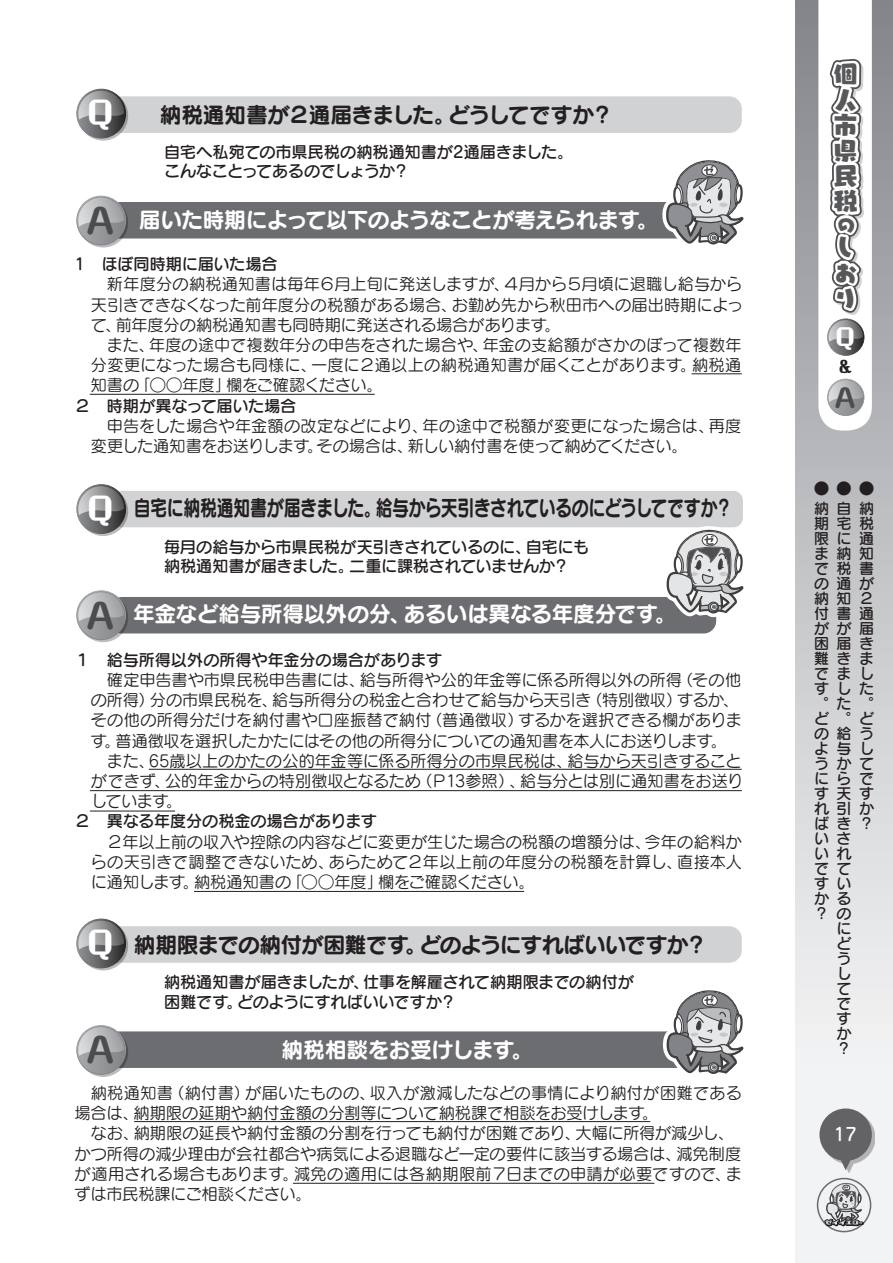
<style>
.page{position:relative;width:893px;height:1263px;background:#fff}
.page>*{position:absolute;margin:0;border:0;box-sizing:border-box;transform-origin:0 0}
.t1{font:33.6px "Aokane Std EB";color:#fff}
.t2{font:33.6px "Aokane Std EB";color:#4b4c4d}
.t3{font:25.2px "Aokane Std EB";color:#fff}
.t4{font:25.2px "Aokane Std EB";color:#4b4c4d}
.t5{font:23.7px/25.3px "Yuruka Std UB";color:#57585a;text-align:justify}
.t6{font:21.75px "Seurat Pro N B";letter-spacing:-.03em;color:#fff}
.t7{font:21.75px "Seurat Pro N B";letter-spacing:-.035em;color:#231f20}
.t8{font:21.75px "Seurat Pro N B";letter-spacing:-.035em;color:#231f20;scale:.78 1}
.t9{font:18.9px "Yuruka Std UB";color:#57585a}
.t10{font:18px "Seurat Pro N DB";color:#fff}
.t11{font:16.2px/20.2px "Seurat Pro N M";letter-spacing:-.005em;color:#231f20;text-align:justify}
.t12{font:16.2px/19.4px "Seurat Pro N DB";letter-spacing:-.015em;color:#231f20}
.t13{font:15.15px "Aokane Std EB";color:#231f20}
.t14{font:15px/15px "Seurat Pro N DB";color:#231f20}
</style>
<div class="page">
<div style="left:110px;top:491px;width:633px;height:36px;background:#d1d2d4;border-radius:10px"></div>
<div style="left:110px;top:597px;width:606px;height:36px;background:#6c6d70;border-radius:13px"></div>
<div style="left:97px;top:202px;width:610px;height:36px;background:#6c6d70;border-radius:13px"></div>
<div style="left:89px;top:96px;width:653px;height:37px;background:#d1d2d4;border-radius:13px"></div>
<div style="left:95px;top:1031px;width:618px;height:37px;background:#6c6d70;border-radius:13px"></div>
<div style="left:91px;top:926px;width:651px;height:37px;background:#d1d2d4;border-radius:13px"></div>
<svg style="left:347px;top:238px;width:397px;height:554px"></svg>
<svg style="left:656px;top:96px;width:88px;height:173px"></svg>
<svg style="left:657px;top:656px;width:87px;height:418px"></svg>
<svg style="left:76px;top:918px;width:52px;height:52px"></svg>
<svg style="left:76px;top:1025px;width:52px;height:52px"></svg>
<svg style="left:76px;top:484px;width:52px;height:52px"></svg>
<svg style="left:76px;top:590px;width:52px;height:52px"></svg>
<svg style="left:76px;top:89px;width:52px;height:52px"></svg>
<svg style="left:76px;top:196px;width:52px;height:51px"></svg>
<hr style="left:691px;top:373px;width:51px;height:1px;background:#231f20">
<hr style="left:90px;top:394px;width:285px;height:1px;background:#231f20">
<hr style="left:149px;top:769px;width:593px;height:1px;background:#231f20">
<hr style="left:90px;top:790px;width:652px;height:1px;background:#231f20">
<hr style="left:90px;top:811px;width:85px;height:1px;background:#231f20">
<hr style="left:194px;top:891px;width:330px;height:1px;background:#231f20">
<hr style="left:134px;top:1121px;width:516px;height:1px;background:#231f20">
<hr style="left:293px;top:1183px;width:361px;height:1px;background:#231f20">
<div style="left:795px;top:0;width:98px;height:1263px;background:linear-gradient(to bottom,#898b8e,#fff)"></div>
<div style="left:822px;top:1111px;width:53px;height:62px;background:#231f20;opacity:.3"></div>
<div style="left:819px;top:1108px;width:53px;height:53px;background:#636366;border-radius:50%"></div>
<svg style="left:833px;top:1157px;width:26px;height:13px"></svg>
<svg style="left:818px;top:0;width:54px;height:431px"></svg>
<svg style="left:817px;top:1178px;width:54px;height:53px"></svg>
<div style="left:817px;top:1178px;width:54px;height:54px;border:2px solid #6c6d70;border-radius:50%"></div>
<svg style="left:823px;top:1182px;width:43px;height:46px"></svg>
<h1 class="t1" style="left:84px;top:89px;width:29px">Ｑ</h1>
<h1 class="t2" style="left:84px;top:195px;width:31px">Ａ</h1>
<h3 class="t7" style="left:160px;top:100px;width:455px">納税通知書が２通届きました。どうしてですか？</h3>
<p class="t12" style="left:164px;top:141px;width:411px">自宅へ私宛ての市県民税の納税通知書が2通届きました。こんなことってあるのでしょうか？</p>
<h3 class="t6" style="left:139px;top:205px;width:521px">届いた時期によって以下のようなことが考えられます。</h3>
<p class="t12" style="left:75px;top:254px;width:204px">1　ほぼ同時期に届いた場合</p>
<p class="t11" style="left:91px;top:274px;width:654px;text-indent:16px">新年度分の納税通知書は毎年６月上旬に発送しますが、４月から５月頃に退職し給与から天引きできなくなった前年度分の税額がある場合、お勤め先から秋田市への届出時期によって、前年度分の納税通知書も同時期に発送される場合があります。</p>
<p class="t11" style="left:91px;top:334px;width:652px;text-indent:16px">また、年度の途中で複数年分の申告をされた場合や、年金の支給額がさかのぼって複数年分変更になった場合も同様に、一度に２通以上の納税通知書が届くことがあります。納税通知書の「○○年度」欄をご確認ください。</p>
<p class="t12" style="left:75px;top:395px;width:223px">２　時期が異なって届いた場合</p>
<p class="t11" style="left:91px;top:415px;width:652px;text-indent:16px">申告をした場合や年金額の改定などにより、年の途中で税額が変更になった場合は、再度変更した通知書をお送りします。その場合は、新しい納付書を使って納めてください。</p>
<h1 class="t1" style="left:84px;top:484px;width:29px">Ｑ</h1>
<h1 class="t2" style="left:84px;top:590px;width:31px">Ａ</h1>
<h3 class="t8" style="left:134px;top:493px;width:769px">自宅に納税通知書が届きました。給与から天引きされているのにどうしてですか？</h3>
<p class="t12" style="left:164px;top:537px;width:426px">毎月の給与から市県民税が天引きされているのに、自宅にも納税通知書が届きました。二重に課税されていませんか？</p>
<h3 class="t6" style="left:133px;top:599px;width:545px">年金など給与所得以外の分、あるいは異なる年度分です。</h3>
<p class="t12" style="left:75px;top:649px;width:369px">１　給与所得以外の所得や年金分の場合があります</p>
<p class="t11" style="left:107px;top:669px;width:636px">確定申告書や市県民税申告書には、給与所得や公的年金等に係る所得以外の所得（その他</p>
<p class="t11" style="left:91px;top:689px;width:649px">の所得）分の市県民税を、給与所得分の税金と合わせて給与から天引き（特別徴収）するか、</p>
<p class="t11" style="left:91px;top:710px;width:653px">その他の所得分だけを納付書や口座振替で納付（普通徴収）するかを選択できる欄がありま</p>
<p class="t11" style="left:91px;top:730px;width:637px">す。普通徴収を選択したかたにはその他の所得分についての通知書を本人にお送りします。</p>
<p class="t11" style="left:107px;top:750px;width:636px">また、65歳以上のかたの公的年金等に係る所得分の市県民税は、給与から天引きすること</p>
<p class="t11" style="left:91px;top:770px;width:654px">ができず、公的年金からの特別徴収となるため（Ｐ13参照）、給与分とは別に通知書をお送り</p>
<p class="t11" style="left:91px;top:790px;width:93px">しています。</p>
<p class="t12" style="left:75px;top:811px;width:304px">２　異なる年度分の税金の場合があります</p>
<p class="t11" style="left:91px;top:831px;width:653px;text-indent:16px">２年以上前の収入や控除の内容などに変更が生じた場合の税額の増額分は、今年の給料からの天引きで調整できないため、あらためて２年以上前の年度分の税額を計算し、直接本人に通知します。納税通知書の「○○年度」欄をご確認ください。</p>
<h1 class="t1" style="left:84px;top:918px;width:29px">Ｑ</h1>
<h1 class="t2" style="left:84px;top:1024px;width:31px">Ａ</h1>
<h3 class="t7" style="left:134px;top:930px;width:575px">納期限までの納付が困難です。どのようにすればいいですか？</h3>
<p class="t12" style="left:164px;top:972px;width:471px">納税通知書が届きましたが、仕事を解雇されて納期限までの納付が困難です。どのようにすればいいですか？</p>
<h3 class="t6" style="left:282px;top:1035px;width:253px">納税相談をお受けします。</h3>
<p class="t11" style="left:75px;top:1082px;width:669px;text-indent:16px">納税通知書（納付書）が届いたものの、収入が激減したなどの事情により納付が困難である場合は、納期限の延期や納付金額の分割等について納税課で相談をお受けします。</p>
<p class="t11" style="left:75px;top:1123px;width:669px;text-align:left;text-indent:16px">なお、納期限の延長や納付金額の分割を行っても納付が困難であり、大幅に所得が減少し、かつ所得の減少理由が会社都合や病気による退職など一定の要件に該当する場合は、減免制度が適用される場合もあります。減免の適用には各納期限前７日までの申請が必要ですので、まずは市民税課にご相談ください。</p>
<h3 class="t5" style="left:834px;top:61px;width:25px">個人市県民税</h3>
<p class="t9" style="left:836px;top:209px;width:19px">の</p>
<h3 class="t5" style="left:834px;top:234px;width:24px;text-align:left">しおり</h3>
<h2 class="t3" style="left:833px;top:318px;width:22px">Ｑ</h2>
<h2 class="t4" style="left:832px;top:378px;width:24px">Ａ</h2>
<p class="t13" style="left:838px;top:355px;width:15px">＆</p>
<p class="t14" style="left:814px;top:478px;width:16px;line-height:19.8px">●納</p>
<p class="t14" style="left:814px;top:515px;width:17px">期限までの納付が困難です。どのようにすればいいですか？</p>
<p class="t14" style="left:837px;top:478px;width:16px;line-height:19.8px">●自</p>
<p class="t14" style="left:837px;top:515px;width:17px">宅に納税通知書が届きました。給与から天引きされているのにどうしてですか？</p>
<p class="t14" style="left:859px;top:478px;width:16px;line-height:19.8px">●納</p>
<p class="t14" style="left:859px;top:515px;width:17px">税通知書が<br>２通届きました。どうしてですか？</p>
<p class="t10" style="left:833px;top:1122px;width:25px">17</p>
</div>
